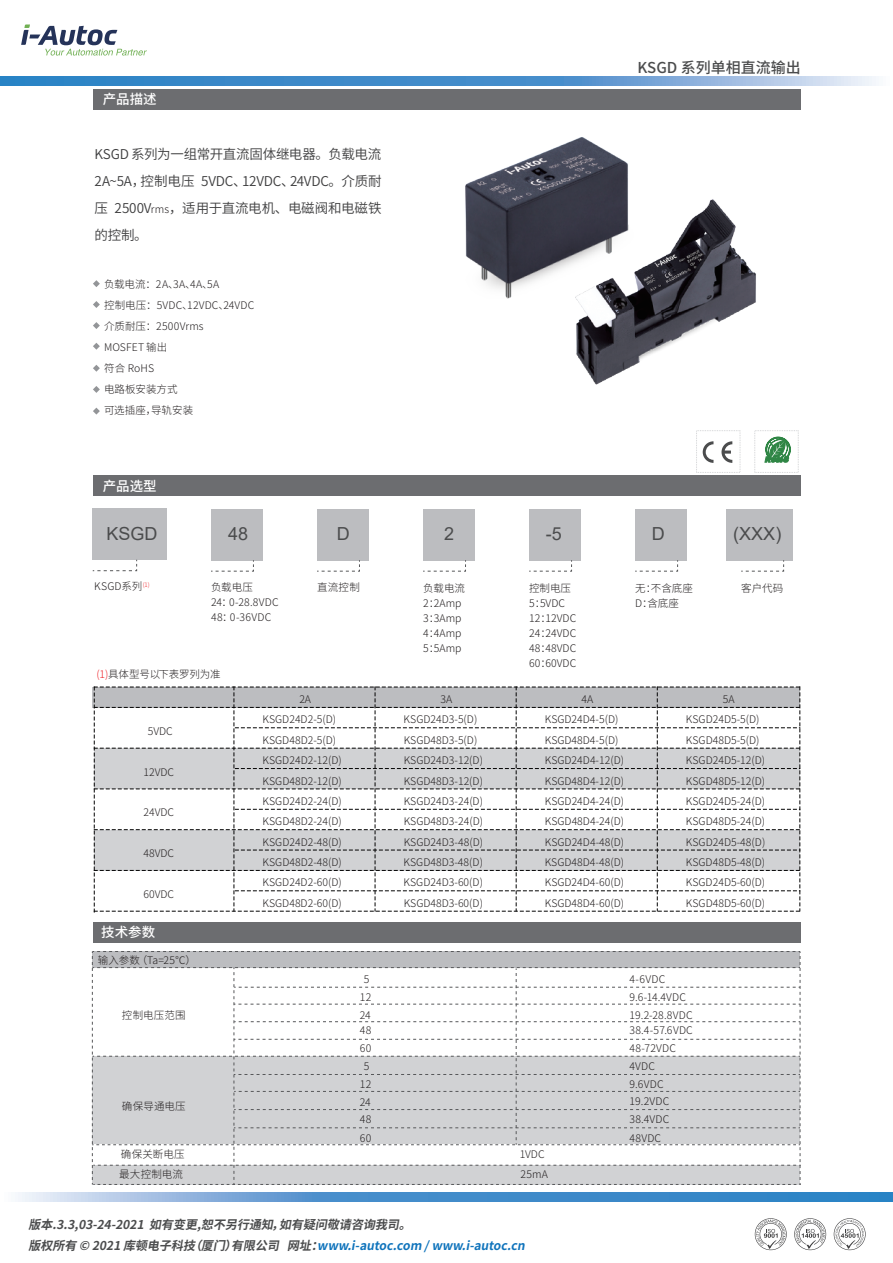
<style>
.page{position:relative;width:893px;height:1263px;background:#fff}
.page>*{position:absolute;margin:0;border:0;box-sizing:border-box;transform-origin:0 0}
.t1{font:18px "Arial";color:#4b4c4d}
.t2{font:500 15px "Source Han Sans CN";color:#4b4c4d}
.t3{font:13.5px/27px "Source Han Sans CN";letter-spacing:-.015em;color:#3e3e3f;text-align:justify}
.t4{font:500 13.5px "Source Han Sans CN";color:#fff}
.t5{font:italic 700 12.15px/21.3px "CN";color:#4b4c4d}
.t6{font:300 10.5px/15px "Source Han Sans CN";color:#231f20}
.t7{font:300 10.5px/18px "Source Han Sans CN";letter-spacing:.02em;color:#231f20}
.t8{font:300 10.5px "Source Han Sans CN";letter-spacing:-.025em;color:#231f20}
.s1{font-weight:300;font-size:10.5px;color:#231f20}
.s2{color:#ee1d23}
.s3{color:#1074bc}
</style>
<div class="page">
<svg style="left:21px;top:24px;width:126px;height:32px"></svg>
<svg style="left:94px;top:687px;width:707px;height:226px"></svg>
<svg style="left:92px;top:951px;width:709px;height:234px"></svg>
<div style="left:93px;top:922px;width:707px;height:20px;background:#6c6d70"></div>
<div style="left:93px;top:509px;width:74px;height:51px;background:#bcbdc0"></div>
<svg style="left:93px;top:560px;width:44px;height:11px"></svg>
<div style="left:211px;top:509px;width:51px;height:51px;background:#bcbdc0"></div>
<svg style="left:211px;top:560px;width:43px;height:12px"></svg>
<div style="left:317px;top:509px;width:51px;height:51px;background:#bcbdc0"></div>
<svg style="left:317px;top:560px;width:43px;height:12px"></svg>
<div style="left:93px;top:89px;width:707px;height:21px;background:#6c6d70"></div>
<div style="left:93px;top:476px;width:707px;height:20px;background:#6c6d70"></div>
<div style="left:423px;top:509px;width:51px;height:51px;background:#bcbdc0"></div>
<svg style="left:423px;top:560px;width:43px;height:12px"></svg>
<div style="left:529px;top:509px;width:51px;height:51px;background:#bcbdc0"></div>
<svg style="left:529px;top:560px;width:43px;height:12px"></svg>
<div style="left:635px;top:509px;width:51px;height:51px;background:#bcbdc0"></div>
<svg style="left:635px;top:560px;width:43px;height:12px"></svg>
<div style="left:726px;top:509px;width:66px;height:51px;background:#bcbdc0"></div>
<svg style="left:741px;top:560px;width:43px;height:12px"></svg>
<div style="left:696px;top:430px;width:44px;height:43px;border:1px dashed #d1d2d4"></div>
<div style="left:754px;top:430px;width:44px;height:43px;border:1px dashed #d1d2d4"></div>
<svg style="left:703px;top:441px;width:29px;height:22px"></svg>
<svg style="left:765px;top:437px;width:25px;height:25px"></svg>
<svg style="left:93px;top:280px;width:7px;height:7px"></svg>
<svg style="left:93px;top:301px;width:7px;height:7px"></svg>
<svg style="left:93px;top:322px;width:7px;height:7px"></svg>
<svg style="left:93px;top:343px;width:7px;height:7px"></svg>
<svg style="left:93px;top:365px;width:7px;height:7px"></svg>
<svg style="left:93px;top:386px;width:7px;height:7px"></svg>
<svg style="left:93px;top:408px;width:7px;height:7px"></svg>
<img style="left:465px;top:137px;width:163px;height:162px">
<svg style="left:18px;top:1192px;width:875px;height:9px;background:#5c9ad1"></svg>
<svg style="left:0;top:77px;width:876px;height:8px;background:#5c9ad1"></svg>
<img style="left:534px;top:168px;width:222px;height:217px">
<svg style="left:755px;top:1218px;width:32px;height:32px"></svg>
<svg style="left:794px;top:1218px;width:32px;height:32px"></svg>
<svg style="left:834px;top:1218px;width:32px;height:32px"></svg>
<p class="t4" style="left:103px;top:92px;width:55px">产品描述</p>
<p class="t3" style="left:94px;top:141px;width:289px">KSGD 系列为一组常开直流固体继电器。负载电流2A~5A，控制电压 5VDC、12VDC、24VDC。介质耐压 2500V<span class="s1">rms</span>，适用于直流电机、电磁阀和电磁铁的控制。</p>
<p class="t6" style="left:104px;top:274px;width:152px;line-height:21px">负载电流：2A、3A、4A、5A<br>控制电压：5VDC、12VDC、24VDC介质耐压：2500Vrms<br>MOSFET 输出<br>符合 RoHS<br>电路板安装方式<br>可选插座，导轨安装</p>
<p class="t4" style="left:103px;top:478px;width:55px">产品选型</p>
<h1 class="t1" style="left:106px;top:521px;width:53px">KSGD</h1>
<p class="t6" style="left:94px;top:579px;width:57px">KSGD系列<sup>(1)</sup></p>
<h1 class="t1" style="left:228px;top:521px;width:22px">48</h1>
<p class="t7" style="left:211px;top:580px;width:69px;line-height:15px">负载电压<br>24：0-28.8VDC<br>48：0-36VDC</p>
<p class="t8" style="left:96px;top:668px;width:126px"><span class="s2">(1)</span>具体型号以下表罗列为准</p>
<h1 class="t1" style="left:337px;top:521px;width:14px">D</h1>
<p class="t6" style="left:317px;top:580px;width:44px">直流控制</p>
<h1 class="t1" style="left:444px;top:521px;width:12px">2</h1>
<p class="t6" style="left:423px;top:581px;width:43px">负载电流<br>2：2Amp<br>3：3Amp<br>4：4Amp<br>5：5Amp</p>
<h2 class="t2" style="left:638px;top:59px;width:165px">KSGD 系列单相直流输出</h2>
<h1 class="t1" style="left:546px;top:521px;width:18px">-5</h1>
<p class="t6" style="left:529px;top:581px;width:49px">控制电压<br>5：5VDC<br>12：12VDC<br>24：24VDC<br>48：48VDC<br>60：60VDC</p>
<h1 class="t1" style="left:652px;top:521px;width:14px">D</h1>
<h1 class="t1" style="left:733px;top:521px;width:50px">(XXX)</h1>
<p class="t6" style="left:635px;top:581px;width:59px">无：不含底座<br>D：含底座</p>
<p class="t6" style="left:741px;top:581px;width:44px">客户代码</p>
<p class="t6" style="left:148px;top:724px;width:26px">5VDC</p>
<p class="t6" style="left:144px;top:764px;width:32px">12VDC</p>
<p class="t6" style="left:144px;top:805px;width:32px">24VDC</p>
<p class="t6" style="left:144px;top:846px;width:32px">48VDC</p>
<p class="t6" style="left:144px;top:887px;width:32px">60VDC</p>
<p class="t4" style="left:101px;top:924px;width:55px">技术参数</p>
<p class="t6" style="left:98px;top:953px;width:100px">输入参数（Ta=25℃）</p>
<p class="t6" style="left:122px;top:1007px;width:65px">控制电压范围</p>
<p class="t6" style="left:122px;top:1098px;width:65px">确保导通电压</p>
<p class="t7" style="left:119px;top:1145px;width:67px;line-height:19.4px">确保关断电压最大控制电流</p>
<p class="t6" style="left:299px;top:692px;width:13px">2A</p>
<p class="t6" style="left:440px;top:692px;width:13px">3A</p>
<p class="t6" style="left:582px;top:692px;width:13px">4A</p>
<p class="t6" style="left:723px;top:692px;width:13px">5A</p>
<p class="t6" style="left:263px;top:712px;width:75px">KSGD24D2-5(D)</p>
<p class="t6" style="left:404px;top:712px;width:75px">KSGD24D3-5(D)</p>
<p class="t6" style="left:545px;top:712px;width:75px">KSGD24D4-5(D)</p>
<p class="t6" style="left:686px;top:712px;width:75px">KSGD24D5-5(D)</p>
<p class="t6" style="left:263px;top:733px;width:75px">KSGD48D2-5(D)</p>
<p class="t6" style="left:404px;top:733px;width:75px">KSGD48D3-5(D)</p>
<p class="t6" style="left:545px;top:733px;width:75px">KSGD48D4-5(D)</p>
<p class="t6" style="left:686px;top:733px;width:75px">KSGD48D5-5(D)</p>
<p class="t6" style="left:263px;top:753px;width:81px">KSGD24D2-12(D)</p>
<p class="t6" style="left:404px;top:753px;width:81px">KSGD24D3-12(D)</p>
<p class="t6" style="left:545px;top:753px;width:81px">KSGD24D4-12(D)</p>
<p class="t6" style="left:686px;top:753px;width:81px">KSGD24D5-12(D)</p>
<p class="t6" style="left:263px;top:773px;width:81px">KSGD48D2-12(D)</p>
<p class="t6" style="left:404px;top:773px;width:81px">KSGD48D3-12(D)</p>
<p class="t6" style="left:545px;top:773px;width:81px">KSGD48D4-12(D)</p>
<p class="t6" style="left:686px;top:773px;width:81px">KSGD48D5-12(D)</p>
<p class="t6" style="left:263px;top:794px;width:81px">KSGD24D2-24(D)</p>
<p class="t6" style="left:404px;top:794px;width:81px">KSGD24D3-24(D)</p>
<p class="t6" style="left:545px;top:794px;width:81px">KSGD24D4-24(D)</p>
<p class="t6" style="left:686px;top:794px;width:81px">KSGD24D5-24(D)</p>
<p class="t6" style="left:263px;top:814px;width:81px">KSGD48D2-24(D)</p>
<p class="t6" style="left:404px;top:814px;width:81px">KSGD48D3-24(D)</p>
<p class="t6" style="left:545px;top:814px;width:81px">KSGD48D4-24(D)</p>
<p class="t6" style="left:686px;top:814px;width:81px">KSGD48D5-24(D)</p>
<p class="t6" style="left:263px;top:835px;width:81px">KSGD24D2-48(D)</p>
<p class="t6" style="left:404px;top:835px;width:81px">KSGD24D3-48(D)</p>
<p class="t6" style="left:545px;top:835px;width:81px">KSGD24D4-48(D)</p>
<p class="t6" style="left:686px;top:835px;width:81px">KSGD24D5-48(D)</p>
<p class="t6" style="left:263px;top:855px;width:81px">KSGD48D2-48(D)</p>
<p class="t6" style="left:404px;top:855px;width:81px">KSGD48D3-48(D)</p>
<p class="t6" style="left:545px;top:855px;width:81px">KSGD48D4-48(D)</p>
<p class="t6" style="left:686px;top:855px;width:81px">KSGD48D5-48(D)</p>
<p class="t6" style="left:263px;top:875px;width:81px">KSGD24D2-60(D)</p>
<p class="t6" style="left:404px;top:875px;width:81px">KSGD24D3-60(D)</p>
<p class="t6" style="left:545px;top:875px;width:81px">KSGD24D4-60(D)</p>
<p class="t6" style="left:686px;top:875px;width:81px">KSGD24D5-60(D)</p>
<p class="t6" style="left:263px;top:896px;width:81px">KSGD48D2-60(D)</p>
<p class="t6" style="left:404px;top:896px;width:81px">KSGD48D3-60(D)</p>
<p class="t6" style="left:545px;top:896px;width:81px">KSGD48D4-60(D)</p>
<p class="t6" style="left:686px;top:896px;width:81px">KSGD48D5-60(D)</p>
<p class="t6" style="left:364px;top:971px;width:7px">5</p>
<p class="t6" style="left:360px;top:990px;width:13px">12</p>
<p class="t6" style="left:360px;top:1008px;width:13px">24</p>
<p class="t6" style="left:360px;top:1023px;width:13px">48</p>
<p class="t6" style="left:360px;top:1041px;width:13px">60</p>
<p class="t6" style="left:360px;top:1057px;width:13px;line-height:18.3px;text-align:center">5<br>12</p>
<p class="t6" style="left:360px;top:1095px;width:13px">24</p>
<p class="t6" style="left:360px;top:1112px;width:13px">48</p>
<p class="t6" style="left:360px;top:1130px;width:13px">60</p>
<p class="t7" style="left:520px;top:1145px;width:30px;line-height:19.6px">1VDC<br>25mA</p>
<p class="t7" style="left:629px;top:971px;width:65px">4-6VDC<br>9.6-14.4VDC<br>19.2-28.8VDC</p>
<p class="t7" style="left:629px;top:1021px;width:65px">38.4-57.6VDC<br>48-72VDC<br>4VDC<br>9.6VDC<br>19.2VDC<br>38.4VDC<br>48VDC</p>
<p class="t5" style="left:29px;top:1214px;width:498px">版本.3.3,03-24-2021 如有变更,恕不另行通知，如有疑问敬请咨询我司。<br>版权所有 © 2021 库顿电子科技（厦门）有限公司 网址：<span class="s3">www.i-autoc.com / www.i-autoc.cn</span></p>
</div>
